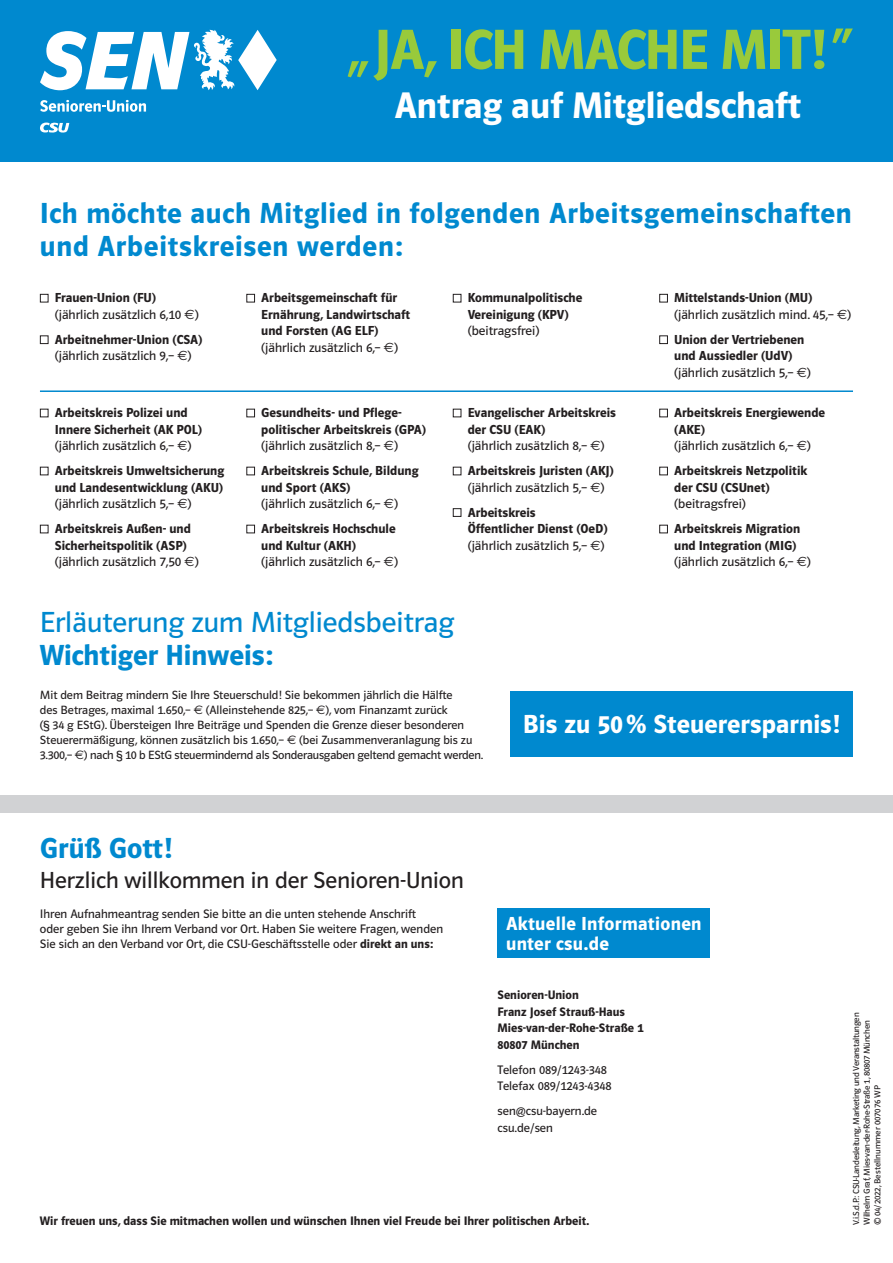
<style>
.page{position:relative;width:893px;height:1263px;background:#fff}
.page>*{position:absolute;margin:0;border:0;box-sizing:border-box;transform-origin:0 0}
.t1{font:600 58.5px "Polo 22 R";letter-spacing:-.02em;color:#99ca3b}
.t2{font:600 38.25px "Polo 22 R";color:#fff}
.t3{font:600 30px/33px "Polo 22 R";letter-spacing:.025em;color:#0089cf}
.t4{font:30px "Polo 22 R Buch";color:#0089cf}
.t5{font:600 30px "Polo 22 R";color:#0089cf}
.t6{font:600 27px "Polo 22 R";color:#fff}
.t7{font:24px "Polo 22 R Buch";color:#231f20}
.t8{font:600 19.5px/19.5px "Polo 22 R";letter-spacing:.015em;color:#fff}
.t9{font:600 13.5px/16.5px "Polo 22 R";color:#231f20}
.t10{font:13.5px "Polo 22 R Buch";color:#231f20}
.t11{font:12.75px/15px "Polo 22 R Buch";color:#231f20}
.t12{font:600 12.75px/16.5px "Polo 22 R";color:#231f20}
.t13{font:12.3px/15px "Polo 22 R Buch";color:#231f20}
.t14{font:9px/10.6px "Polo 22 R Buch";letter-spacing:-.02em;color:#231f20}
.s1{font-family:"Euro Sans"}
.s2{font-family:"Polo 22 R";font-weight:600}
</style>
<div class="page">
<div style="left:0;top:0;width:893px;height:162px;background:#0089cf"></div>
<div style="left:0;top:795px;width:893px;height:17px;background:#d1d2d4"></div>
<div style="left:40px;top:294px;width:8px;height:8px;border:1px solid #231f20"></div>
<div style="left:40px;top:335px;width:8px;height:9px;border:1px solid #231f20"></div>
<div style="left:246px;top:294px;width:9px;height:8px;border:1px solid #231f20"></div>
<div style="left:453px;top:294px;width:8px;height:8px;border:1px solid #231f20"></div>
<div style="left:659px;top:294px;width:9px;height:8px;border:1px solid #231f20"></div>
<div style="left:659px;top:335px;width:9px;height:9px;border:1px solid #231f20"></div>
<div style="left:40px;top:409px;width:8px;height:8px;border:1px solid #231f20"></div>
<div style="left:40px;top:467px;width:8px;height:8px;border:1px solid #231f20"></div>
<div style="left:40px;top:525px;width:8px;height:8px;border:1px solid #231f20"></div>
<div style="left:246px;top:409px;width:9px;height:8px;border:1px solid #231f20"></div>
<div style="left:246px;top:467px;width:9px;height:8px;border:1px solid #231f20"></div>
<div style="left:246px;top:525px;width:9px;height:8px;border:1px solid #231f20"></div>
<div style="left:453px;top:409px;width:8px;height:8px;border:1px solid #231f20"></div>
<div style="left:453px;top:467px;width:8px;height:8px;border:1px solid #231f20"></div>
<div style="left:453px;top:508px;width:8px;height:9px;border:1px solid #231f20"></div>
<div style="left:659px;top:409px;width:9px;height:8px;border:1px solid #231f20"></div>
<div style="left:659px;top:467px;width:9px;height:8px;border:1px solid #231f20"></div>
<div style="left:659px;top:525px;width:9px;height:8px;border:1px solid #231f20"></div>
<hr style="left:40px;top:390px;width:813px;height:2px;background:#0089cf">
<div style="left:510px;top:691px;width:343px;height:65px;background:#0089cf"></div>
<div style="left:497px;top:908px;width:213px;height:50px;background:#0089cf"></div>
<svg style="left:40px;top:100px;width:106px;height:12px"></svg>
<svg style="left:40px;top:123px;width:29px;height:10px"></svg>
<svg style="left:40px;top:30px;width:237px;height:60px"></svg>
<h1 class="t1" style="left:350px;top:19px;width:503px">„JA, ICH MACHE MIT!“</h1>
<h2 class="t2" style="left:394px;top:85px;width:408px">Antrag auf Mitgliedschaft</h2>
<h3 class="t3" style="left:40px;top:197px;width:813px">Ich möchte auch Mitglied in folgenden Arbeitsgemeinschaften und Arbeitskreisen werden:</h3>
<p class="t9" style="left:55px;top:290px;width:103px">Frauen-Union (FU)</p>
<p class="t10" style="left:55px;top:307px;width:145px">(jährlich zusätzlich 6,10 <span class="s1">E</span>)</p>
<p class="t9" style="left:55px;top:331px;width:149px">Arbeitnehmer-Union (CSA)</p>
<p class="t10" style="left:55px;top:349px;width:138px">(jährlich zusätzlich 9,– <span class="s1">E</span>)</p>
<p class="t9" style="left:261px;top:290px;width:150px">Arbeitsgemeinschaft für<br>Ernährung, Landwirtschaft und Forsten (AG ELF)</p>
<p class="t10" style="left:261px;top:340px;width:138px">(jährlich zusätzlich 6,– <span class="s1">E</span>)</p>
<p class="t9" style="left:468px;top:290px;width:116px">Kommunalpolitische<br>Vereinigung (KPV)</p>
<p class="t10" style="left:468px;top:324px;width:73px">(beitragsfrei)</p>
<p class="t9" style="left:55px;top:405px;width:149px">Arbeitskreis Polizei und<br>Innere Sicherheit (AK POL)</p>
<p class="t10" style="left:55px;top:439px;width:138px">(jährlich zusätzlich 6,– <span class="s1">E</span>)</p>
<p class="t9" style="left:55px;top:463px;width:171px">Arbeitskreis Umweltsicherung und Landesentwicklung (AKU)</p>
<p class="t10" style="left:55px;top:497px;width:138px">(jährlich zusätzlich 5,– <span class="s1">E</span>)</p>
<p class="t9" style="left:55px;top:521px;width:138px">Arbeitskreis Außen- und<br>Sicherheitspolitik (ASP)</p>
<p class="t10" style="left:55px;top:555px;width:145px">(jährlich zusätzlich 7,50 <span class="s1">E</span>)</p>
<p class="t9" style="left:261px;top:405px;width:166px">Gesundheits- und Pflege&shy;politischer Arbeitskreis (GPA)</p>
<p class="t10" style="left:261px;top:439px;width:138px">(jährlich zusätzlich 8,– <span class="s1">E</span>)</p>
<p class="t9" style="left:261px;top:463px;width:159px">Arbeitskreis Schule, Bildung und Sport (AKS)</p>
<p class="t10" style="left:261px;top:497px;width:138px">(jährlich zusätzlich 6,– <span class="s1">E</span>)</p>
<p class="t9" style="left:261px;top:521px;width:136px">Arbeitskreis Hochschule und Kultur (AKH)</p>
<p class="t10" style="left:261px;top:555px;width:138px">(jährlich zusätzlich 6,– <span class="s1">E</span>)</p>
<p class="t9" style="left:468px;top:405px;width:150px">Evangelischer Arbeitskreis der CSU (EAK)</p>
<p class="t10" style="left:468px;top:439px;width:138px">(jährlich zusätzlich 8,– <span class="s1">E</span>)</p>
<p class="t9" style="left:468px;top:463px;width:148px">Arbeitskreis Juristen (AKJ)</p>
<p class="t10" style="left:468px;top:480px;width:138px">(jährlich zusätzlich 5,– <span class="s1">E</span>)</p>
<p class="t9" style="left:468px;top:504px;width:141px">Arbeitskreis<br>Öffentlicher Dienst (OeD)</p>
<p class="t10" style="left:468px;top:538px;width:138px">(jährlich zusätzlich 5,– <span class="s1">E</span>)</p>
<h3 class="t4" style="left:40px;top:606px;width:416px">Erläuterung zum Mitgliedsbeitrag</h3>
<h3 class="t5" style="left:40px;top:640px;width:235px">Wichtiger Hinweis:</h3>
<p class="t9" style="left:674px;top:290px;width:140px">Mittelstands-Union (MU)</p>
<p class="t10" style="left:674px;top:307px;width:178px">(jährlich zusätzlich mind. 45,– <span class="s1">E</span>)</p>
<p class="t9" style="left:674px;top:331px;width:132px">Union der Vertriebenen und Aussiedler (UdV)</p>
<p class="t10" style="left:674px;top:365px;width:138px">(jährlich zusätzlich 5,– <span class="s1">E</span>)</p>
<p class="t9" style="left:674px;top:405px;width:153px">Arbeitskreis Energiewende (AKE)</p>
<p class="t10" style="left:674px;top:439px;width:138px">(jährlich zusätzlich 6,– <span class="s1">E</span>)</p>
<p class="t9" style="left:674px;top:463px;width:135px">Arbeitskreis Netzpolitik der CSU (CSUnet)</p>
<p class="t10" style="left:674px;top:497px;width:73px">(beitragsfrei)</p>
<p class="t9" style="left:674px;top:521px;width:128px">Arbeitskreis Migration und Integration (MIG)</p>
<p class="t10" style="left:674px;top:555px;width:138px">(jährlich zusätzlich 6,– <span class="s1">E</span>)</p>
<p class="t13" style="left:40px;top:687px;width:445px">Mit dem Beitrag mindern Sie Ihre Steuerschuld! Sie bekommen jährlich die Hälfte<br>des Betrages, maximal 1.650,– <span class="s1">€</span> (Alleinstehende 825,– <span class="s1">€</span>), vom Finanzamt zurück<br>(§ 34 g EStG). Übersteigen Ihre Beiträge und Spenden die Grenze dieser besonderen Steuerermäßigung, können zusätzlich bis 1.650,– <span class="s1">€</span> (bei Zusammenveranlagung bis zu 3.300,– <span class="s1">€</span>) nach § 10 b EStG steuermindernd als Sonderausgaben geltend gemacht werden.</p>
<h3 class="t6" style="left:523px;top:709px;width:319px">Bis zu 50% Steuerersparnis!</h3>
<h3 class="t5" style="left:40px;top:832px;width:134px">Grüß Gott!</h3>
<h3 class="t7" style="left:40px;top:867px;width:425px">Herzlich willkommen in der Senioren-Union</h3>
<p class="t11" style="left:40px;top:906px;width:405px">Ihren Aufnahmeantrag senden Sie bitte an die unten stehende Anschrift<br>oder geben Sie ihn Ihrem Verband vor Ort. Haben Sie weitere Fragen, wenden<br>Sie sich an den Verband vor Ort, die CSU-Geschäftsstelle oder <span class="s2">direkt an uns:</span></p>
<h3 class="t8" style="left:506px;top:914px;width:197px">Aktuelle Informationen unter csu.de</h3>
<p class="t12" style="left:497px;top:987px;width:148px">Senioren-Union<br>Franz Josef Strauß-Haus<br>Mies-van-der-Rohe-Straße 1<br>80807 München</p>
<p class="t11" style="left:497px;top:1061px;width:116px;line-height:16.5px">Telefon 089/1243-348<br>Telefax 089/1243-4348</p>
<p class="t11" style="left:497px;top:1103px;width:101px;line-height:16.5px">sen@csu-bayern.de csu.de/sen</p>
<p class="t12" style="left:40px;top:1212px;width:551px">Wir freuen uns, dass Sie mitmachen wollen und wünschen Ihnen viel Freude bei Ihrer politischen Arbeit.</p>
<p class="t14" style="left:851px;top:1225px;width:214px;rotate:-90deg">V.i.S.d.P.: CSU-Landesleitung, Marketing und Veranstaltungen<br>Wilhelm Graf, Mies-van-der-Rohe-Straße 1, 80807 München ©04/2022, Bestellnummer 007076 WP</p>
</div>
